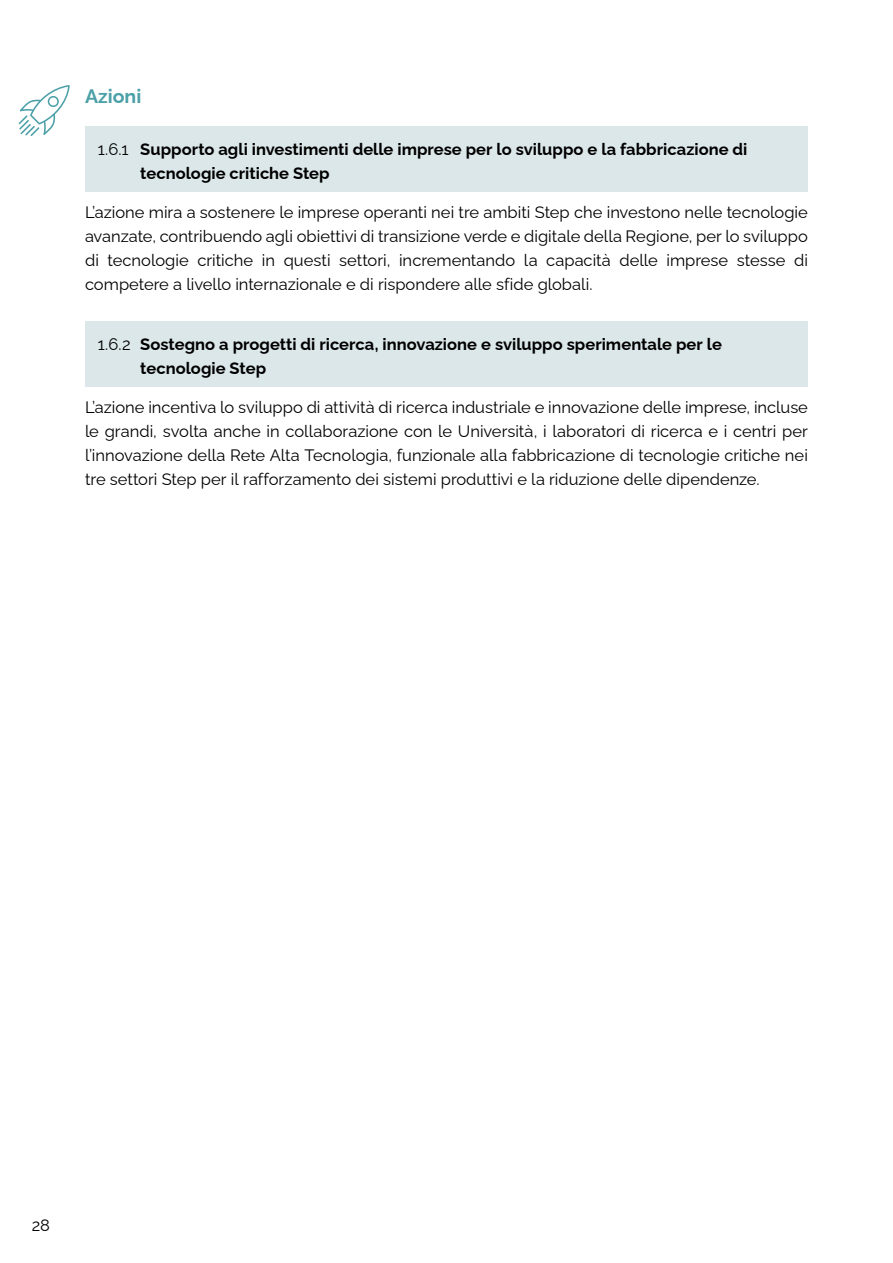
<style>
.page{position:relative;width:893px;height:1263px;background:#fff}
.page>*{position:absolute;margin:0;border:0;box-sizing:border-box;transform-origin:0 0}
.t1{font:700 19.5px "Raleway";color:#4ca0a7}
.t2{font:16.5px/24px "Raleway";color:#000;text-align:justify}
.t3{font:700 16.5px/24px "Raleway";color:#000}
.s1{font-weight:400}
</style>
<div class="page">
<div style="left:85px;top:126px;width:723px;height:65px;background:#dce7ea"></div>
<div style="left:85px;top:321px;width:723px;height:65px;background:#dce7ea"></div>
<svg style="left:19px;top:85px;width:51px;height:51px"></svg>
<p class="t1" style="left:85px;top:81px;width:58px">Azioni</p>
<p class="t3" style="left:140px;top:135px;width:609px;text-indent:-43px"><span class="s1">1.6.1</span> Supporto agli investimenti delle imprese per lo sviluppo e la fabbricazione di tecnologie critiche Step</p>
<p class="t2" style="left:85px;top:198px;width:724px">L’azione mira a sostenere le imprese operanti nei tre ambiti Step che investono nelle tecnologie avanzate, contribuendo agli obiettivi di transizione verde e digitale della Regione, per lo sviluppo di tecnologie critiche in questi settori, incrementando la capacità delle imprese stesse di competere a livello internazionale e di rispondere alle sfide globali.</p>
<p class="t3" style="left:140px;top:330px;width:583px;text-indent:-43px"><span class="s1">1.6.2</span> Sostegno a progetti di ricerca, innovazione e sviluppo sperimentale per le tecnologie Step</p>
<p class="t2" style="left:85px;top:393px;width:724px">L’azione incentiva lo sviluppo di attività di ricerca industriale e innovazione delle imprese, incluse le grandi, svolta anche in collaborazione con le Università, i laboratori di ricerca e i centri per l’innovazione della Rete Alta Tecnologia, funzionale alla fabbricazione di tecnologie critiche nei tre settori Step per il rafforzamento dei sistemi produttivi e la riduzione delle dipendenze.</p>
<p class="t2" style="left:32px;top:1211px;width:20px">28</p>
</div>
